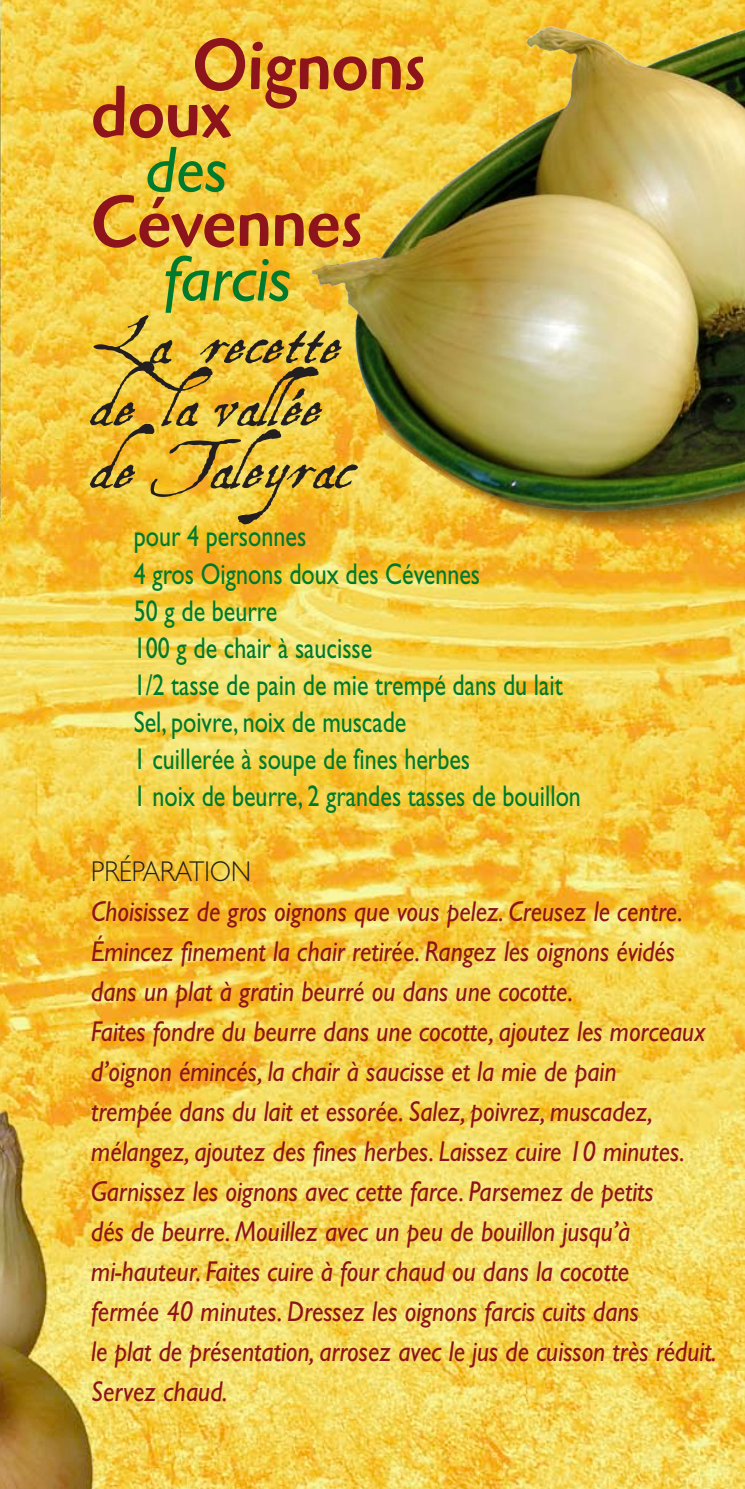
<style>
.page{position:relative;width:745px;height:1489px;background:#fff}
.page>*{position:absolute;margin:0;border:0;box-sizing:border-box;transform-origin:0 0}
.t1{font:500 75px "Highlander";color:#8d141a;scale:.9 1}
.t2{font:italic 65px "Gill Sans";color:#007a2c}
.t3{font:59.5px "Aquiline Two";color:#231f20;scale:1.18 1}
.t4{font:30px "Gill Sans";color:#007a2c;scale:.8 1}
.t5{font:italic 28.75px/40px "Gill Sans";color:#8d141a;scale:.9 1}
.t6{font:300 28.75px "Gill Sans";color:#231f20;scale:.9 1}
</style>
<div class="page">
<img style="left:0;top:0;width:744px;height:1488px">
<img style="left:299px;top:0;width:445px;height:629px">
<p class="t1" style="left:192px;top:21px;width:260px">Oignons</p>
<p class="t1" style="left:91px;top:69px;width:157px">doux</p>
<p class="t2" style="left:145px;top:132px;width:83px">des</p>
<p class="t1" style="left:91px;top:178px;width:303px">Cévennes</p>
<p class="t2" style="left:163px;top:241px;width:129px">farcis</p>
<p class="t3" style="left:91px;top:307px;width:214px">La recette</p>
<p class="t3" style="left:91px;top:370px;width:198px">de la v a llé e</p>
<p class="t3" style="left:91px;top:432px;width:224px">de Taleyrac</p>
<p class="t4" style="left:134px;top:519px;width:217px">pour 4 personnes</p>
<p class="t4" style="left:134px;top:556px;width:434px">4 gros Oignons doux des Cévennes</p>
<p class="t4" style="left:134px;top:593px;width:181px">50 g de beurre</p>
<p class="t4" style="left:134px;top:630px;width:299px">100 g de chair à saucisse</p>
<p class="t4" style="left:134px;top:667px;width:537px">1/2 tasse de pain de mie trempé dans du lait</p>
<p class="t4" style="left:134px;top:704px;width:342px">Sel, poivre, noix de muscade</p>
<p class="t4" style="left:134px;top:741px;width:422px">1 cuillerée à soupe de fines herbes</p>
<p class="t4" style="left:134px;top:778px;width:560px">1 noix de beurre, 2 grandes tasses de bouillon</p>
<p class="t6" style="left:91px;top:855px;width:179px">PRÉPARATION</p>
<p class="t5" style="left:91px;top:891px;width:658px">Choisissez de gros oignons que vous pelez. Creusez le centre.<br>Émincez finement la chair retirée. Rangez les oignons évidés dans un plat à gratin beurré ou dans une cocotte.</p>
<p class="t5" style="left:91px;top:1011px;width:683px">Faites fondre du beurre dans une cocotte, ajoutez les morceaux d’oignon émincés, la chair à saucisse et la mie de pain</p>
<p class="t5" style="left:91px;top:1091px;width:625px">trempée dans du lait et essorée. Salez, poivrez, muscadez,</p>
<p class="t5" style="left:91px;top:1131px;width:661px">mélangez, ajoutez des fines herbes. Laissez cuire 10 minutes.</p>
<p class="t5" style="left:91px;top:1171px;width:626px">Garnissez les oignons avec cette farce. Parsemez de petits</p>
<p class="t5" style="left:91px;top:1211px;width:600px">dés de beurre. Mouillez avec un peu de bouillon jusqu’à</p>
<p class="t5" style="left:91px;top:1251px;width:599px">mi-hauteur. Faites cuire à four chaud ou dans la cocotte</p>
<p class="t5" style="left:91px;top:1291px;width:609px">fermée 40 minutes. Dressez les oignons farcis cuits dans</p>
<p class="t5" style="left:91px;top:1331px;width:696px">le plat de présentation, arrosez avec le jus de cuisson très réduit.</p>
<p class="t5" style="left:91px;top:1371px;width:153px">Servez chaud.</p>
</div>
